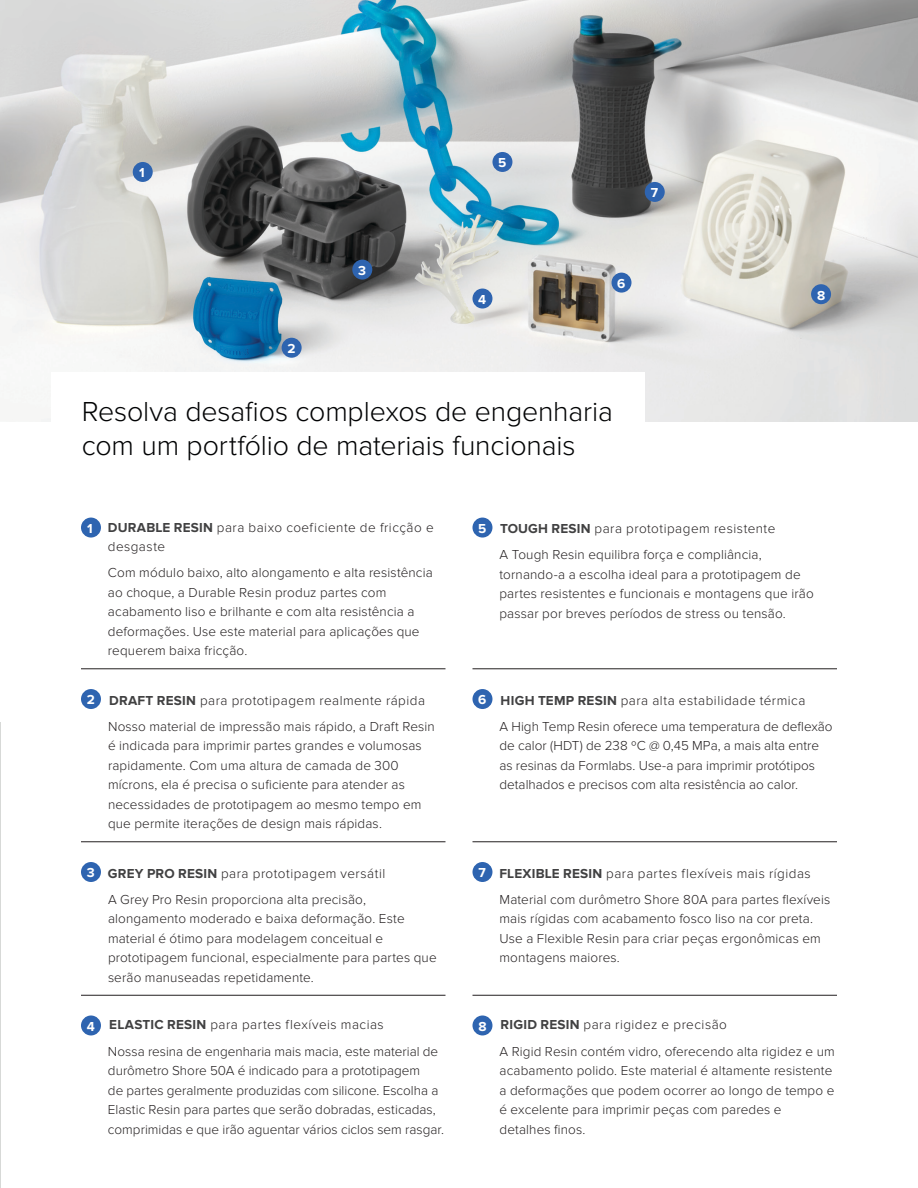
<style>
.page{position:relative;width:918px;height:1188px;background:#fff}
.page>*{position:absolute;margin:0;border:0;box-sizing:border-box;transform-origin:0 0}
.t1{font:300 28.5px/34.2px "Proxima Nova";letter-spacing:-.005em;color:#020304}
.Paragraph_Style_3{font:300 13.5px/19.5px "Proxima Nova";letter-spacing:.01em;color:#231f20}
.Paragraph_Style_3-2{font:300 13.5px/19.5px "Proxima Nova";letter-spacing:.035em;color:#231f20}
.t2{font:700 13.5px "Proxima Nova";color:#fff}
.s1{font-weight:700;color:#414142}
</style>
<div class="page">
<hr style="left:0;top:723px;width:1px;height:465px;background:#d7d9d7">
<img style="left:0;top:0;width:918px;height:422px">
<div style="left:51px;top:372px;width:594px;height:95px;background:#fff"></div>
<hr style="left:81px;top:669px;width:365px;height:1px;background:#231f20">
<hr style="left:472px;top:669px;width:365px;height:1px;background:#231f20">
<hr style="left:81px;top:842px;width:365px;height:1px;background:#231f20">
<hr style="left:472px;top:842px;width:365px;height:1px;background:#231f20">
<hr style="left:81px;top:995px;width:365px;height:1px;background:#231f20">
<hr style="left:472px;top:995px;width:365px;height:1px;background:#231f20">
<div style="left:81px;top:518px;width:20px;height:20px;background:#2e64b0;border-radius:50%"></div>
<div style="left:473px;top:518px;width:19px;height:20px;background:#2e64b0;border-radius:50%"></div>
<div style="left:81px;top:689px;width:20px;height:20px;background:#2e64b0;border-radius:50%"></div>
<div style="left:473px;top:689px;width:19px;height:20px;background:#2e64b0;border-radius:50%"></div>
<div style="left:81px;top:862px;width:20px;height:20px;background:#2e64b0;border-radius:50%"></div>
<div style="left:473px;top:862px;width:19px;height:20px;background:#2e64b0;border-radius:50%"></div>
<div style="left:81px;top:1016px;width:20px;height:19px;background:#2e64b0;border-radius:50%"></div>
<div style="left:473px;top:1016px;width:19px;height:19px;background:#2e64b0;border-radius:50%"></div>
<div style="left:811px;top:284px;width:20px;height:20px;background:#2e64b0;border-radius:50%"></div>
<div style="left:645px;top:182px;width:20px;height:20px;background:#2e64b0;border-radius:50%"></div>
<div style="left:612px;top:273px;width:19px;height:20px;background:#2e64b0;border-radius:50%"></div>
<div style="left:492px;top:152px;width:20px;height:20px;background:#2e64b0;border-radius:50%"></div>
<div style="left:473px;top:289px;width:19px;height:20px;background:#2e64b0;border-radius:50%"></div>
<div style="left:352px;top:260px;width:20px;height:20px;background:#2e64b0;border-radius:50%"></div>
<div style="left:282px;top:338px;width:20px;height:20px;background:#2e64b0;border-radius:50%"></div>
<div style="left:133px;top:162px;width:20px;height:20px;background:#2e64b0;border-radius:50%"></div>
<p class="t2" style="left:139px;top:165px;width:7px">1</p>
<p class="t2" style="left:498px;top:155px;width:10px">5</p>
<p class="t2" style="left:651px;top:185px;width:9px">7</p>
<p class="t2" style="left:287px;top:341px;width:10px">2</p>
<p class="t2" style="left:358px;top:263px;width:9px">3</p>
<p class="t2" style="left:478px;top:292px;width:10px">4</p>
<p class="t2" style="left:617px;top:276px;width:10px">6</p>
<p class="t1" style="left:82px;top:395px;width:533px">Resolva desafios complexos de engenharia com um portfólio de materiais funcionais</p>
<p class="t2" style="left:817px;top:287px;width:10px">8</p>
<p class="t2" style="left:87px;top:521px;width:7px">1</p>
<p class="Paragraph_Style_3-2" style="left:108px;top:517px;width:327px"><span class="s1">DURABLE RESIN</span> para baixo coeficiente de fricção e desgaste</p>
<p class="Paragraph_Style_3" style="left:108px;top:563px;width:326px">Com módulo baixo, alto alongamento e alta resistência ao choque, a Durable Resin produz partes com acabamento liso e brilhante e com alta resistência a deformações. Use este material para aplicações que requerem baixa fricção.</p>
<p class="t2" style="left:87px;top:692px;width:10px">2</p>
<p class="Paragraph_Style_3-2" style="left:109px;top:690px;width:317px"><span class="s1">DRAFT RESIN</span> para prototipagem realmente rápida</p>
<p class="Paragraph_Style_3" style="left:108px;top:717px;width:328px">Nosso material de impressão mais rápido, a Draft Resin é indicada para imprimir partes grandes e volumosas rapidamente. Com uma altura de camada de 300 mícrons, ela é precisa o suficiente para atender as necessidades de prototipagem ao mesmo tempo em que permite iterações de design mais rápidas.</p>
<p class="t2" style="left:87px;top:865px;width:9px">3</p>
<p class="Paragraph_Style_3-2" style="left:108px;top:863px;width:279px"><span class="s1">GREY PRO RESIN</span> para prototipagem versátil</p>
<p class="Paragraph_Style_3" style="left:108px;top:890px;width:330px">A Grey Pro Resin proporciona alta precisão, alongamento moderado e baixa deformação. Este material é ótimo para modelagem conceitual e prototipagem funcional, especialmente para partes que serão manuseadas repetidamente.</p>
<p class="t2" style="left:87px;top:1019px;width:10px">4</p>
<p class="Paragraph_Style_3-2" style="left:109px;top:1015px;width:276px"><span class="s1">ELASTIC RESIN</span> para partes flexíveis macias</p>
<p class="Paragraph_Style_3" style="left:108px;top:1042px;width:338px">Nossa resina de engenharia mais macia, este material de durômetro Shore 50A é indicado para a prototipagem<br>de partes geralmente produzidas com silicone. Escolha a Elastic Resin para partes que serão dobradas, esticadas, comprimidas e que irão aguentar vários ciclos sem rasgar.</p>
<p class="t2" style="left:478px;top:521px;width:10px">5</p>
<p class="Paragraph_Style_3-2" style="left:500px;top:519px;width:277px"><span class="s1">TOUGH RESIN</span> para prototipagem resistente</p>
<p class="Paragraph_Style_3" style="left:499px;top:545px;width:316px">A Tough Resin equilibra força e compliância, tornando-a a escolha ideal para a prototipagem de partes resistentes e funcionais e montagens que irão passar por breves períodos de stress ou tensão.</p>
<p class="t2" style="left:478px;top:692px;width:10px">6</p>
<p class="Paragraph_Style_3-2" style="left:501px;top:690px;width:306px"><span class="s1">HIGH TEMP RESIN</span> para alta estabilidade térmica</p>
<p class="Paragraph_Style_3" style="left:499px;top:717px;width:335px">A High Temp Resin oferece uma temperatura de deflexão de calor (HDT) de 238 ºC @ 0,45 MPa, a mais alta entre as resinas da Formlabs. Use-a para imprimir protótipos detalhados e precisos com alta resistência ao calor.</p>
<p class="t2" style="left:479px;top:865px;width:9px">7</p>
<p class="Paragraph_Style_3-2" style="left:499px;top:863px;width:313px"><span class="s1">FLEXIBLE RESIN</span> para partes flexíveis mais rígidas</p>
<p class="Paragraph_Style_3" style="left:500px;top:890px;width:332px">Material com durômetro Shore 80A para partes flexíveis mais rígidas com acabamento fosco liso na cor preta.<br>Use a Flexible Resin para criar peças ergonômicas em montagens maiores.</p>
<p class="t2" style="left:478px;top:1019px;width:10px">8</p>
<p class="Paragraph_Style_3-2" style="left:501px;top:1015px;width:228px"><span class="s1">RIGID RESIN</span> para rigidez e precisão</p>
<p class="Paragraph_Style_3" style="left:500px;top:1042px;width:337px">A Rigid Resin contém vidro, oferecendo alta rigidez e um acabamento polido. Este material é altamente resistente a deformações que podem ocorrer ao longo de tempo e é excelente para imprimir peças com paredes e detalhes finos.</p>
</div>
